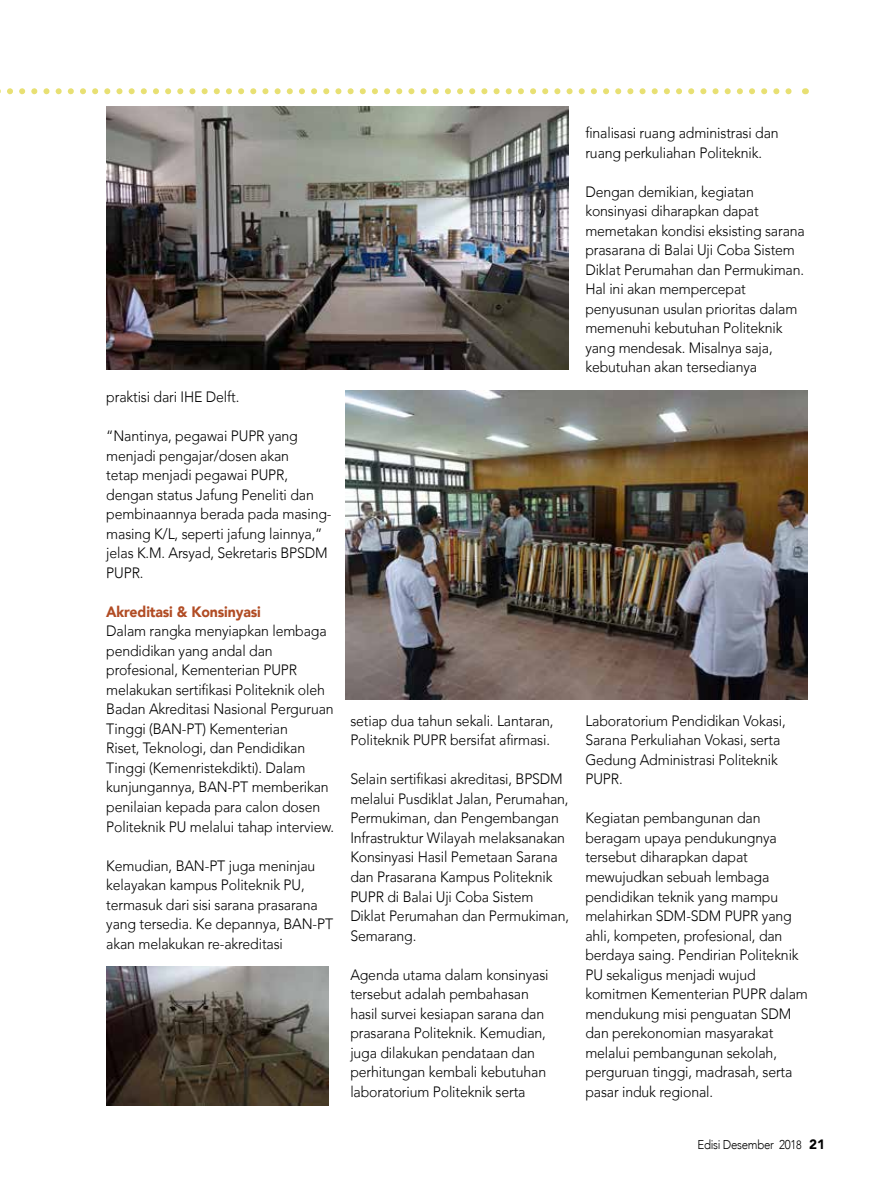
<style>
.page{position:relative;width:893px;height:1191px;background:#fff}
.page>*{position:absolute;margin:0;border:0;box-sizing:border-box;transform-origin:0 0}
.t1{font:italic 300 15px/19.5px "Avenir";letter-spacing:-.01em;color:#000;scale:.94 1}
.t2{font:900 15px "Avenir";letter-spacing:-.01em;color:#b14c24;scale:.94 1}
.t3{font:300 12.75px "Avenir";letter-spacing:-.025em;color:#000;scale:.9 1}
.s1{font-size:12px}
.s2{font-weight:900;font-size:13.5px}
</style>
<div class="page">
<svg style="left:0;top:88px;width:792px;height:6px"></svg>
<img style="left:106px;top:107px;width:462px;height:263px">
<img style="left:346px;top:391px;width:462px;height:308px">
<img style="left:106px;top:966px;width:223px;height:140px">
<p class="t1" style="left:106px;top:387px;width:143px">praktisi dari IHE Delft.</p>
<p class="t1" style="left:106px;top:426px;width:241px">“Nantinya, pegawai PUPR yang menjadi pengajar/dosen akan<br>tetap menjadi pegawai PUPR, dengan status Jafung Peneliti dan pembinaannya berada pada masing&shy;masing K/L, seperti jafung lainnya,” jelas K.M. Arsyad, Sekretaris BPSDM<br>PUPR.</p>
<p class="t2" style="left:106px;top:599px;width:166px">Akreditasi &amp; Konsinyasi</p>
<p class="t1" style="left:106px;top:621px;width:244px">Dalam rangka menyiapkan lembaga pendidikan yang andal dan profesional, Kementerian PUPR melakukan sertifikasi Politeknik oleh Badan Akreditasi Nasional Perguruan Tinggi (BAN-PT) Kementerian<br>Riset, Teknologi, dan Pendidikan Tinggi (Kemenristekdikti). Dalam kunjungannya, BAN-PT memberikan penilaian kepada para calon dosen Politeknik PU melalui tahap interview.</p>
<p class="t1" style="left:106px;top:855px;width:243px">Kemudian, BAN-PT juga meninjau kelayakan kampus Politeknik PU, termasuk dari sisi sarana prasarana yang tersedia. Ke depannya, BAN-PT akan melakukan re-akreditasi</p>
<p class="t1" style="left:350px;top:711px;width:218px">setiap dua tahun sekali. Lantaran,<br>Politeknik PUPR bersifat afirmasi.</p>
<p class="t1" style="left:350px;top:769px;width:234px">Selain sertifikasi akreditasi, BPSDM melalui Pusdiklat Jalan, Perumahan,<br>Permukiman, dan Pengembangan<br>Infrastruktur Wilayah melaksanakan<br>Konsinyasi Hasil Pemetaan Sarana dan Prasarana Kampus Politeknik<br>PUPR di Balai Uji Coba Sistem<br>Diklat Perumahan dan Permukiman,<br>Semarang.</p>
<p class="t1" style="left:350px;top:964px;width:212px">Agenda utama dalam konsinyasi tersebut adalah pembahasan hasil survei kesiapan sarana dan prasarana Politeknik. Kemudian, juga dilakukan pendataan dan perhitungan kembali kebutuhan laboratorium Politeknik serta</p>
<p class="t1" style="left:585px;top:123px;width:207px">finalisasi ruang administrasi dan ruang perkuliahan Politeknik.</p>
<p class="t1" style="left:585px;top:182px;width:235px">Dengan demikian, kegiatan konsinyasi diharapkan dapat memetakan kondisi eksisting sarana prasarana di Balai Uji Coba Sistem<br>Diklat Perumahan dan Permukiman.<br>Hal ini akan mempercepat penyusunan usulan prioritas dalam memenuhi kebutuhan Politeknik yang mendesak. Misalnya saja, kebutuhan akan tersedianya</p>
<p class="t1" style="left:585px;top:711px;width:215px">Laboratorium Pendidikan Vokasi,<br>Sarana Perkuliahan Vokasi, serta<br>Gedung Administrasi Politeknik<br>PUPR.</p>
<p class="t1" style="left:585px;top:808px;width:238px">Kegiatan pembangunan dan beragam upaya pendukungnya tersebut diharapkan dapat mewujudkan sebuah lembaga pendidikan teknik yang mampu melahirkan SDM-SDM PUPR yang ahli, kompeten, profesional, dan berdaya saing. Pendirian Politeknik<br>PU sekaligus menjadi wujud komitmen Kementerian PUPR dalam mendukung misi penguatan SDM dan perekonomian masyarakat melalui pembangunan sekolah, perguruan tinggi, madrasah, serta pasar induk regional.</p>
<p class="t3" style="left:697px;top:1137px;width:143px">Edisi Desember 201<span class="s1">8</span> <span class="s2">21</span></p>
</div>
